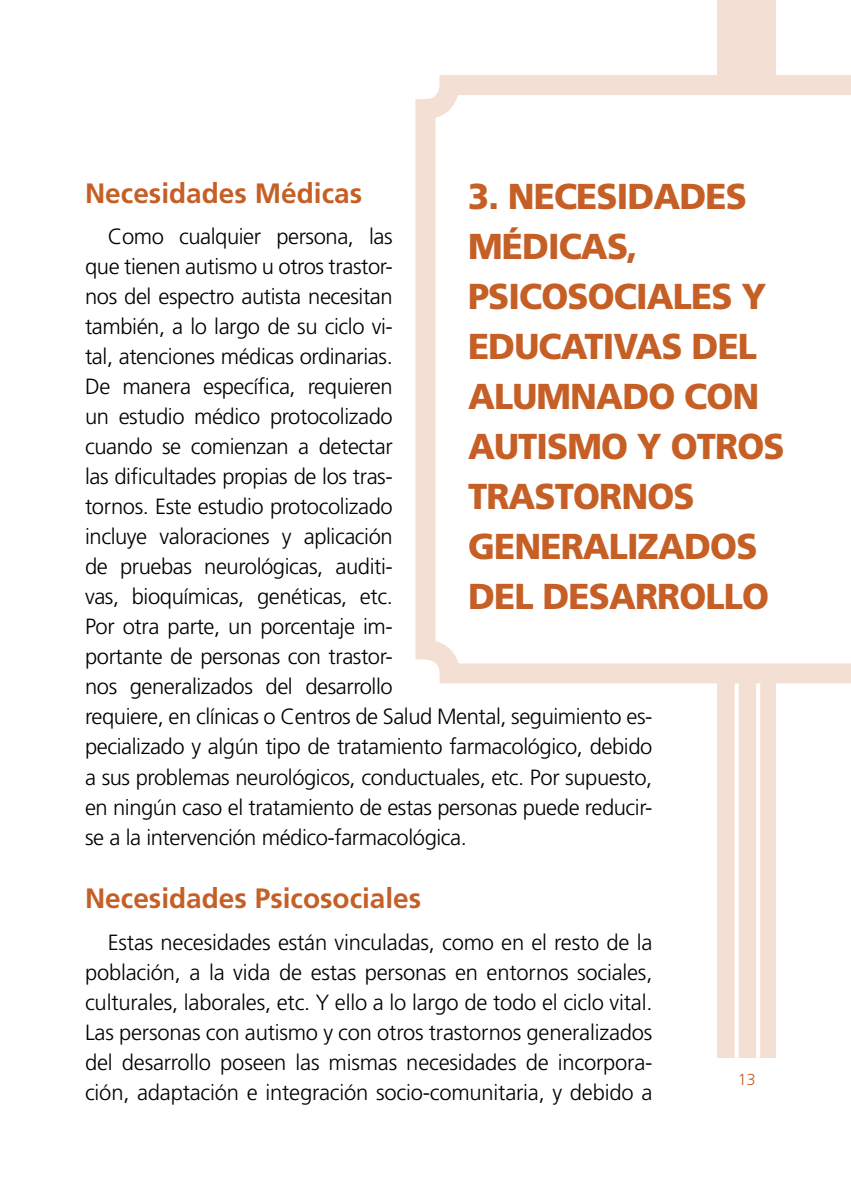
<style>
.page{position:relative;width:851px;height:1191px;background:#fff}
.page>*{position:absolute;margin:0;border:0;box-sizing:border-box;transform-origin:0 0}
.t1{font:900 36px/50px "Frutiger";letter-spacing:-.025em;color:#c55f25;scale:.96 1}
.t2{font:700 28px "Frutiger";color:#c55f25}
.t3{font:300 22px/30px "Frutiger";letter-spacing:-.02em;color:#000}
.t4{font:300 16px "Frutiger";color:#c55f25}
</style>
<div class="page">
<div style="left:717px;top:0;width:58px;height:1098px;background:#f3dfd3"></div>
<div style="left:708px;top:1057px;width:77px;height:46px;background:#fff"></div>
<hr style="left:756px;top:94px;width:4px;height:963px;background:#fff">
<svg style="left:734px;top:683px;width:4px;height:374px"></svg>
<svg style="left:415px;top:75px;width:435px;height:608px"></svg>
<p class="t2" style="left:85px;top:177px;width:278px">Necesidades Médicas</p>
<p class="t3" style="left:85px;top:221px;width:568px;text-indent:23px">Como cualquier persona, las<br>que tienen autismo u otros trastor-<br>nos del espectro autista necesitan<br>también, a lo largo de su ciclo vi-<br>tal, atenciones médicas ordinarias.<br>De manera específica, requieren<br>un estudio médico protocolizado<br>cuando se comienzan a detectar<br>las dificultades propias de los tras-<br>tornos. Este estudio protocolizado<br>incluye valoraciones y aplicación<br>de pruebas neurológicas, auditi-<br>vas, bioquímicas, genéticas, etc.<br>Por otra parte, un porcentaje im-<br>portante de personas con trastor-<br>nos generalizados del desarrollo<br>requiere, en clínicas o Centros de Salud Mental, seguimiento es&shy;pecializado y algún tipo de tratamiento farmacológico, debido a sus problemas neurológicos, conductuales, etc. Por supuesto, en ningún caso el tratamiento de estas personas puede reducir&shy;se a la intervención médico-farmacológica.</p>
<p class="t2" style="left:85px;top:882px;width:337px">Necesidades Psicosociales</p>
<p class="t3" style="left:85px;top:927px;width:569px;text-align:justify;text-indent:23px">Estas necesidades están vinculadas, como en el resto de la población, a la vida de estas personas en entornos sociales, culturales, laborales, etc. Y ello a lo largo de todo el ciclo vital.<br>Las personas con autismo y con otros trastornos generalizados del desarrollo poseen las mismas necesidades de incorpora&shy;ción, adaptación e integración socio-comunitaria, y debido a</p>
<h1 class="t1" style="left:468px;top:171px;width:331px">3. NECESIDADES<br>MÉDICAS,<br>PSICOSOCIALES Y<br>EDUCATIVAS DEL<br>ALUMNADO CON<br>AUTISMO Y OTROS<br>TRASTORNOS<br>GENERALIZADOS<br>DEL DESARROLLO</h1>
<p class="t4" style="left:737px;top:1070px;width:19px">13</p>
</div>
